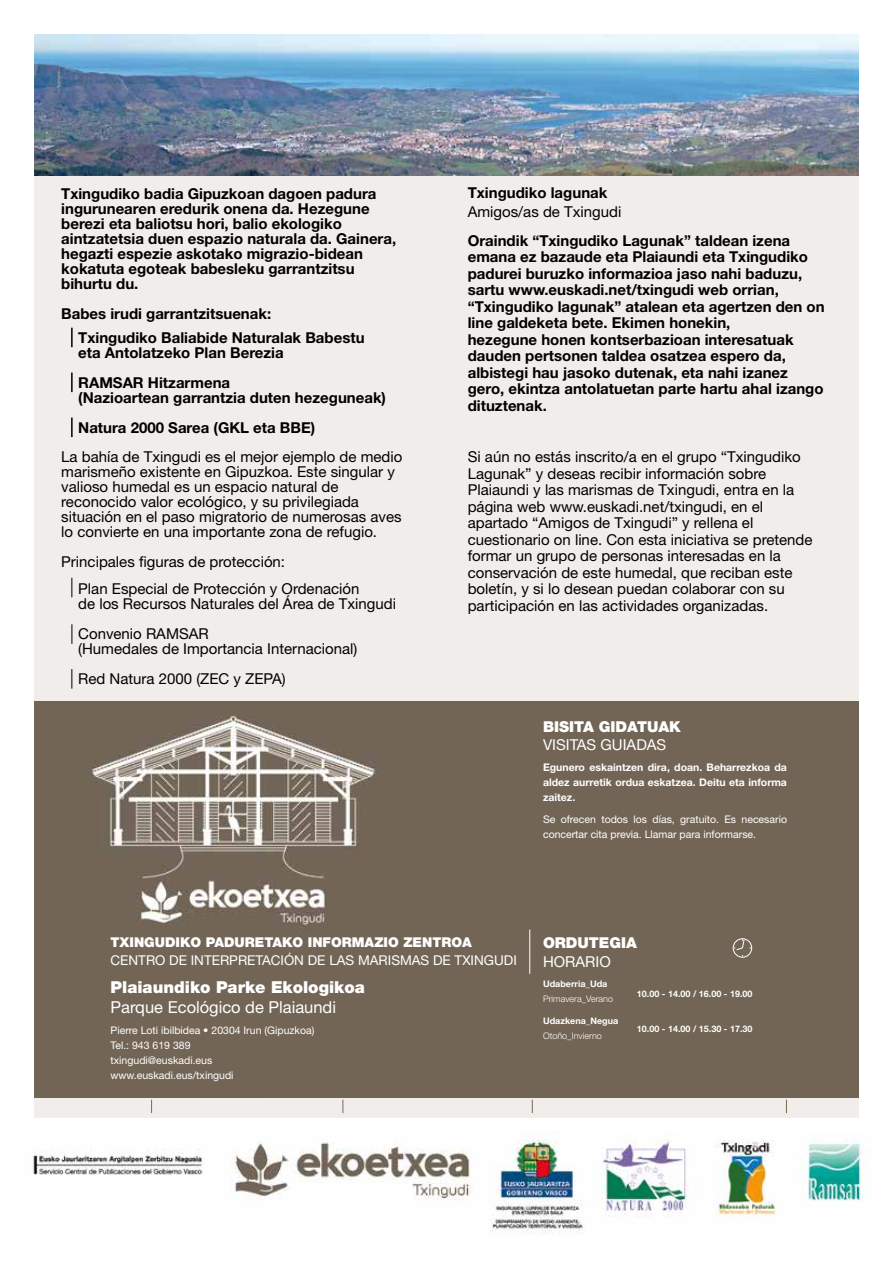
<style>
.page{position:relative;width:893px;height:1263px;background:#fff}
.page>*{position:absolute;margin:0;border:0;box-sizing:border-box;transform-origin:0 0}
.t1{font:900 16.5px "Helvetica Neue LT Std";color:#fff}
.t2{font:16.5px "Helvetica Neue LT Std";color:#fff}
.t3{font:15px/16.5px "Helvetica Neue LT Std";color:#000}
.t4{font:700 15px/16.5px "Helvetica Neue LT Std";color:#000}
.t5{font:900 15px "Helvetica Neue LT Std";color:#fff}
.t6{font:15px "Helvetica Neue LT Std";color:#fff}
.t7{font:13.5px "Helvetica Neue LT Std";color:#fff}
.t8{font:900 13.5px "Helvetica Neue LT Std";color:#fff}
.t9{font:10.5px/15px "Helvetica Neue LT Std";color:#fff}
.t10{font:700 10.5px/15px "Helvetica Neue LT Std";color:#fff;text-align:justify}
.t11{font:700 9px "Helvetica Neue LT Std";color:#fff}
.t12{font:300 9px "Helvetica Neue LT Std";color:#fff}
</style>
<div class="page">
<img style="left:33px;top:1131px;width:836px;height:104px">
<div style="left:34px;top:34px;width:825px;height:678px;background:#f0edea"></div>
<div style="left:34px;top:1096px;width:825px;height:22px;background:#f0edea"></div>
<svg style="left:151px;top:1100px;width:1px;height:13px"></svg>
<svg style="left:532px;top:1100px;width:1px;height:13px"></svg>
<svg style="left:342px;top:1100px;width:1px;height:13px"></svg>
<svg style="left:786px;top:1100px;width:1px;height:13px"></svg>
<img style="left:34px;top:702px;width:825px;height:396px">
<hr style="left:529px;top:929px;width:1px;height:45px;background:#fff">
<div style="left:733px;top:938px;width:19px;height:19px;border:1px solid #fff;border-radius:50%"></div>
<svg style="left:734px;top:939px;width:17px;height:17px"></svg>
<svg style="left:71px;top:328px;width:2px;height:19px"></svg>
<svg style="left:71px;top:373px;width:2px;height:19px"></svg>
<svg style="left:71px;top:418px;width:2px;height:19px"></svg>
<svg style="left:71px;top:578px;width:1px;height:19px"></svg>
<svg style="left:72px;top:624px;width:1px;height:20px"></svg>
<svg style="left:71px;top:669px;width:1px;height:20px"></svg>
<img style="left:35px;top:34px;width:824px;height:141px">
<p class="t4" style="left:61px;top:185px;width:336px;line-height:15px">Txingudiko badia Gipuzkoan dagoen padura ingurunearen eredurik onena da. Hezegune berezi eta baliotsu hori, balio ekologiko aintzatetsia duen espazio naturala da. Gainera, hegazti espezie askotako migrazio-bidean kokatuta egoteak babesleku garrantzitsu bihurtu du.</p>
<p class="t4" style="left:61px;top:305px;width:211px">Babes irudi garrantzitsuenak:</p>
<p class="t4" style="left:78px;top:330px;width:288px;line-height:15px">Txingudiko Baliabide Naturalak Babestu eta Antolatzeko Plan Berezia</p>
<p class="t4" style="left:78px;top:375px;width:309px;line-height:15px">RAMSAR Hitzarmena<br>(Nazioartean garrantzia duten hezeguneak)</p>
<p class="t4" style="left:78px;top:419px;width:239px">Natura 2000 Sarea (GKL eta BBE)</p>
<p class="t3" style="left:61px;top:449px;width:343px;line-height:15px">La bahía de Txingudi es el mejor ejemplo de medio marismeño existente en Gipuzkoa. Este singular y valioso humedal es un espacio natural de reconocido valor ecológico, y su privilegiada situación en el paso migratorio de numerosas aves lo convierte en una importante zona de refugio.</p>
<p class="t3" style="left:61px;top:553px;width:225px">Principales figuras de protección:</p>
<p class="t3" style="left:78px;top:580px;width:319px;line-height:15px">Plan Especial de Protección y Ordenación<br>de los Recursos Naturales del Área de Txingudi</p>
<p class="t3" style="left:78px;top:625px;width:281px;line-height:15px">Convenio RAMSAR<br>(Humedales de Importancia Internacional)</p>
<p class="t3" style="left:78px;top:670px;width:209px">Red Natura 2000 (ZEC y ZEPA)</p>
<p class="t4" style="left:468px;top:184px;width:141px">Txingudiko lagunak</p>
<p class="t3" style="left:468px;top:203px;width:155px">Amigos/as de Txingudi</p>
<p class="t4" style="left:468px;top:232px;width:358px">Oraindik “Txingudiko Lagunak” taldean izena emana ez bazaude eta Plaiaundi eta Txingudiko padurei buruzko informazioa jaso nahi baduzu, sartu www.euskadi.net/txingudi web orrian, “Txingudiko lagunak” atalean eta agertzen den on line galdeketa bete. Ekimen honekin,<br>hezegune honen kontserbazioan interesatuak dauden pertsonen taldea osatzea espero da, albistegi hau jasoko dutenak, eta nahi izanez gero, ekintza antolatuetan parte hartu ahal izango dituztenak.</p>
<p class="t3" style="left:468px;top:448px;width:346px">Si aún no estás inscrito/a en el grupo “Txingudiko Lagunak” y deseas recibir información sobre Plaiaundi y las marismas de Txingudi, entra en la página web www.euskadi.net/txingudi, en el apartado “Amigos de Txingudi” y rellena el cuestionario on line. Con esta iniciativa se pretende formar un grupo de personas interesadas en la conservación de este humedal, que reciban este boletín, y si lo desean puedan colaborar con su participación en las actividades organizadas.</p>
<p class="t5" style="left:543px;top:717px;width:139px">BISITA GIDATUAK</p>
<p class="t6" style="left:543px;top:735px;width:125px">VISITAS GUIADAS</p>
<p class="t10" style="left:543px;top:760px;width:245px">Egunero eskaintzen dira, doan. Beharrezkoa da aldez aurretik ordua eskatzea. Deitu eta informa zaitez.</p>
<p class="t9" style="left:543px;top:811px;width:245px">Se ofrecen todos los días, gratuito. Es necesario concertar cita previa. Llamar para informarse.</p>
<p class="t8" style="left:111px;top:934px;width:363px">TXINGUDIKO PADURETAKO INFORMAZIO ZENTROA</p>
<p class="t1" style="left:111px;top:977px;width:256px">Plaiaundiko Parke Ekologikoa</p>
<p class="t2" style="left:111px;top:997px;width:227px">Parque Ecológico de Plaiaundi</p>
<p class="t7" style="left:111px;top:952px;width:408px">CENTRO DE INTERPRETACIÓN DE LAS MARISMAS DE TXINGUDI</p>
<p class="t9" style="left:111px;top:1022px;width:205px">Pierre Loti ibilbidea • 20304 Irun (Gipuzkoa)<br>Tel.: 943 619 389<br>txingudi@euskadi.eus www.euskadi.eus/txingudi</p>
<p class="t5" style="left:543px;top:934px;width:95px">ORDUTEGIA</p>
<p class="t6" style="left:543px;top:952px;width:69px">HORARIO</p>
<p class="t11" style="left:543px;top:978px;width:66px">Udaberria_Uda</p>
<p class="t12" style="left:543px;top:993px;width:72px">Primavera_Verano</p>
<p class="t11" style="left:543px;top:1015px;width:77px">Udazkena_Negua</p>
<p class="t12" style="left:543px;top:1031px;width:60px">Otoño_Invierno</p>
<p class="t11" style="left:637px;top:988px;width:117px">10.00 - 14.00 / 16.00 - 19.00</p>
<p class="t11" style="left:637px;top:1023px;width:117px">10.00 - 14.00 / 15.30 - 17.30</p>
</div>
